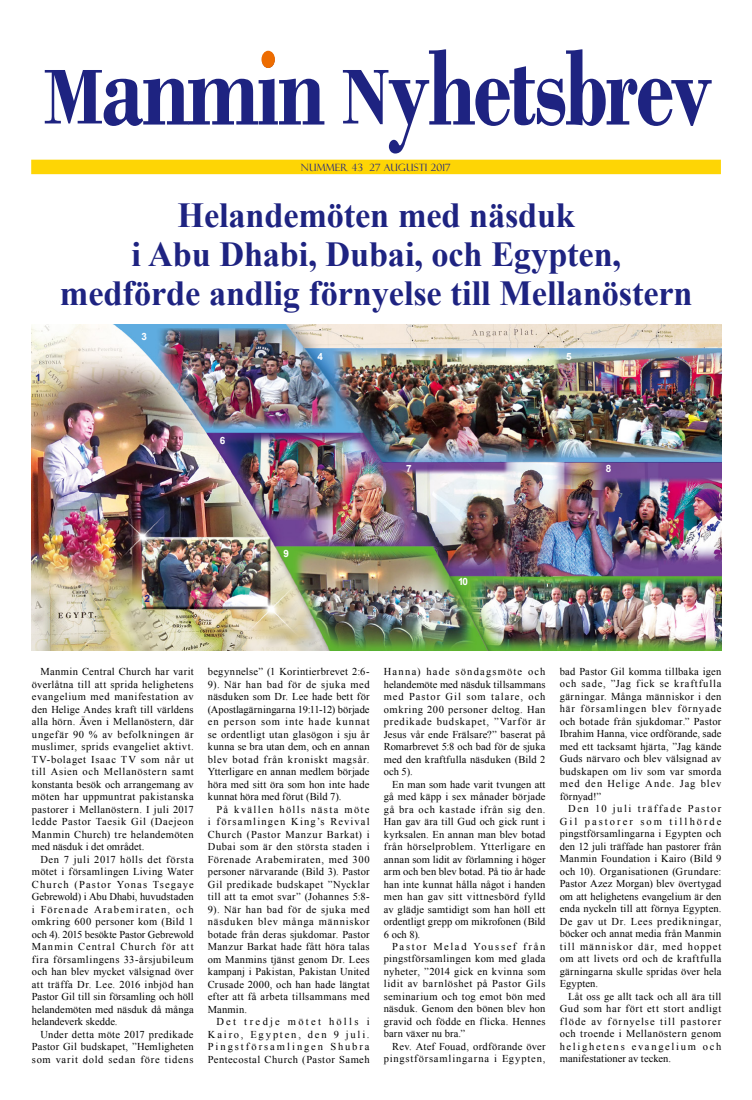
<style>
.page{position:relative;width:752px;height:1100px;background:#fff}
.page>*{position:absolute;margin:0;border:0;box-sizing:border-box;transform-origin:0 0}
.t1{font:700 113.2px "Bodoni";letter-spacing:-.03em;color:#1e2381;scale:.78 1}
.t2{font:700 35.2px/39.1px "Times New Roman";letter-spacing:-.005em;color:#1e2381;text-align:center}
.t3{font:10.5px/12.5px "Times New Roman";letter-spacing:.025em;color:#000;text-align:justify}
.t4{font:10.5px/12.5px "Times New Roman";letter-spacing:.065em;color:#000;text-align:right}
.t5{font:10px "Felix Titling";letter-spacing:.02em;color:#1e2381}
.t6{font:700 10px "Arial";color:#fff}
.t7{font:700 10px "Arial";color:#1e2381}
.s1{font-size:81.7px}
</style>
<div class="page">
<div style="left:31px;top:160px;width:689px;height:14px;background:#fed505"></div>
<div style="left:261px;top:51px;width:14px;height:17px;background:#ed6c00;border-radius:50%"></div>
<img style="left:32px;top:324px;width:689px;height:326px">
<h1 class="t1" style="left:44px;top:21px;width:859px"><span class="s1">M</span>anmin <span class="s1">N</span>yhetsbrev</h1>
<p class="t5" style="left:301px;top:162px;width:151px">NUMMER 43 27 AUGUSTI 2017</p>
<h2 class="t2" style="left:60px;top:195px;width:634px">Helandemöten med näsduk<br>i Abu Dhabi, Dubai, och Egypten, medförde andlig förnyelse till Mellanöstern</h2>
<p class="t7" style="left:36px;top:371px;width:7px">1</p>
<p class="t6" style="left:141px;top:330px;width:7px">3</p>
<p class="t6" style="left:220px;top:433px;width:7px">6</p>
<p class="t6" style="left:317px;top:350px;width:7px">4</p>
<p class="t6" style="left:566px;top:350px;width:7px">5</p>
<p class="t6" style="left:406px;top:462px;width:7px">7</p>
<p class="t6" style="left:605px;top:462px;width:7px">8</p>
<p class="t7" style="left:144px;top:592px;width:7px">2</p>
<p class="t6" style="left:283px;top:546px;width:7px">9</p>
<p class="t6" style="left:458px;top:575px;width:11px">10</p>
<p class="t3" style="left:32px;top:665px;width:163px;text-indent:9px">Manmin Central Church har varit överlåtna till att sprida helighetens evangelium med manifestation av den Helige Andes kraft till världens alla hörn. Även i Mellanöstern, där ungefär 90 % av befolkningen är muslimer, sprids evangeliet aktivt.<br>TV-bolaget Isaac TV som når ut till Asien och Mellanöstern samt konstanta besök och arrangemang av möten har uppmuntrat pakistanska pastorer i Mellanöstern. I juli 2017 ledde Pastor Taesik Gil (Daejeon Manmin Church) tre helandemöten med näsduk i det området.</p>
<p class="t3" style="left:32px;top:853px;width:163px;text-indent:9px">Den 7 juli 2017 hölls det första mötet i församlingen Living Water Church (Pastor Yonas Tsegaye Gebrewold) i Abu Dhabi, huvudstaden i Förenade Arabemiraten, och omkring 600 personer kom (Bild 1 och 4). 2015 besökte Pastor Gebrewold Manmin Central Church för att fira församlingens 33-årsjubileum och han blev mycket välsignad över att träffa Dr. Lee. 2016 inbjöd han Pastor Gil till sin församling och höll helandemöten med näsduk då många helandeverk skedde.</p>
<p class="t3" style="left:32px;top:1028px;width:163px;text-indent:9px">Under detta möte 2017 predikade Pastor Gil budskapet, ”Hemligheten som varit dold sedan före tidens</p>
<p class="t3" style="left:208px;top:665px;width:163px">begynnelse” (1 Korintierbrevet 2:6- 9). När han bad för de sjuka med näsduken som Dr. Lee hade bett för (Apostlagärningarna 19:11-12) började en person som inte hade kunnat se ordentligt utan glasögon i sju år kunna se bra utan dem, och en annan blev botad från kroniskt magsår.<br>Ytterligare en annan medlem började höra med sitt öra som hon inte hade kunnat höra med förut (Bild 7).</p>
<p class="t3" style="left:208px;top:803px;width:163px;text-indent:9px">På kvällen hölls nästa möte i församlingen King’s Revival Church (Pastor Manzur Barkat) i Dubai som är den största staden i Förenade Arabemiraten, med 300 personer närvarande (Bild 3). Pastor Gil predikade budskapet ”Nycklar till att ta emot svar” (Johannes 5:8- 9). När han bad för de sjuka med näsduken blev många människor botade från deras sjukdomar. Pastor Manzur Barkat hade fått höra talas om Manmins tjänst genom Dr. Lees kampanj i Pakistan, Pakistan United Crusade 2000, och han hade längtat efter att få arbeta tillsammans med Manmin.</p>
<p class="t3" style="left:208px;top:1015px;width:163px;text-indent:9px">Det tredje mötet hölls i Kairo, Egypten, den 9 juli.<br>Pingstförsamlingen Shubra Pentecostal Church (Pastor Sameh</p>
<p class="t3" style="left:383px;top:665px;width:163px">Hanna) hade söndagsmöte och helandemöte med näsduk tillsammans med Pastor Gil som talare, och omkring 200 personer deltog. Han predikade budskapet, ”Varför är Jesus vår ende Frälsare?” baserat på Romarbrevet 5:8 och bad för de sjuka med den kraftfulla näsduken (Bild 2 och 5).</p>
<p class="t3" style="left:383px;top:778px;width:163px;text-indent:9px">En man som hade varit tvungen att gå med käpp i sex månader började gå bra och kastade ifrån sig den.<br>Han gav ära till Gud och gick runt i kyrksalen. En annan man blev botad från hörselproblem. Ytterligare en annan som lidit av förlamning i höger arm och ben blev botad. På tio år hade han inte kunnat hålla något i handen men han gav sitt vittnesbörd fylld av glädje samtidigt som han höll ett ordentligt grepp om mikrofonen (Bild 6 och 8).</p>
<p class="t3" style="left:383px;top:940px;width:163px;text-indent:9px">Pastor Melad Youssef från pingstförsamlingen kom med glada nyheter, ”2014 gick en kvinna som lidit av barnlöshet på Pastor Gils seminarium och tog emot bön med näsduk. Genom den bönen blev hon gravid och födde en flicka. Hennes barn växer nu bra.”</p>
<p class="t4" style="left:383px;top:1040px;width:163px">Rev. Atef Fouad, ordförande över pingstförsamlingarna i Egypten,</p>
<p class="t3" style="left:559px;top:665px;width:163px">bad Pastor Gil komma tillbaka igen och sade, ”Jag fick se kraftfulla gärningar. Många människor i den här församlingen blev förnyade och botade från sjukdomar.” Pastor Ibrahim Hanna, vice ordförande, sade med ett tacksamt hjärta, ”Jag kände Guds närvaro och blev välsignad av budskapen om liv som var smorda med den Helige Ande. Jag blev förnyad!”</p>
<p class="t3" style="left:559px;top:802px;width:163px;text-indent:9px">Den 10 juli träffade Pastor Gil pastorer som tillhörde pingstförsamlingarna i Egypten och den 12 juli träffade han pastorer från Manmin Foundation i Kairo (Bild 9 och 10). Organisationen (Grundare:<br>Pastor Azez Morgan) blev övertygad om att helighetens evangelium är den enda nyckeln till att förnya Egypten.<br>De gav ut Dr. Lees predikningar, böcker och annat media från Manmin till människor där, med hoppet om att livets ord och de kraftfulla gärningarna skulle spridas över hela Egypten.</p>
<p class="t3" style="left:559px;top:990px;width:163px;text-indent:9px">Låt oss ge allt tack och all ära till Gud som har fört ett stort andligt flöde av förnyelse till pastorer och troende i Mellanöstern genom helighetens evangelium och manifestationer av tecken.</p>
</div>
